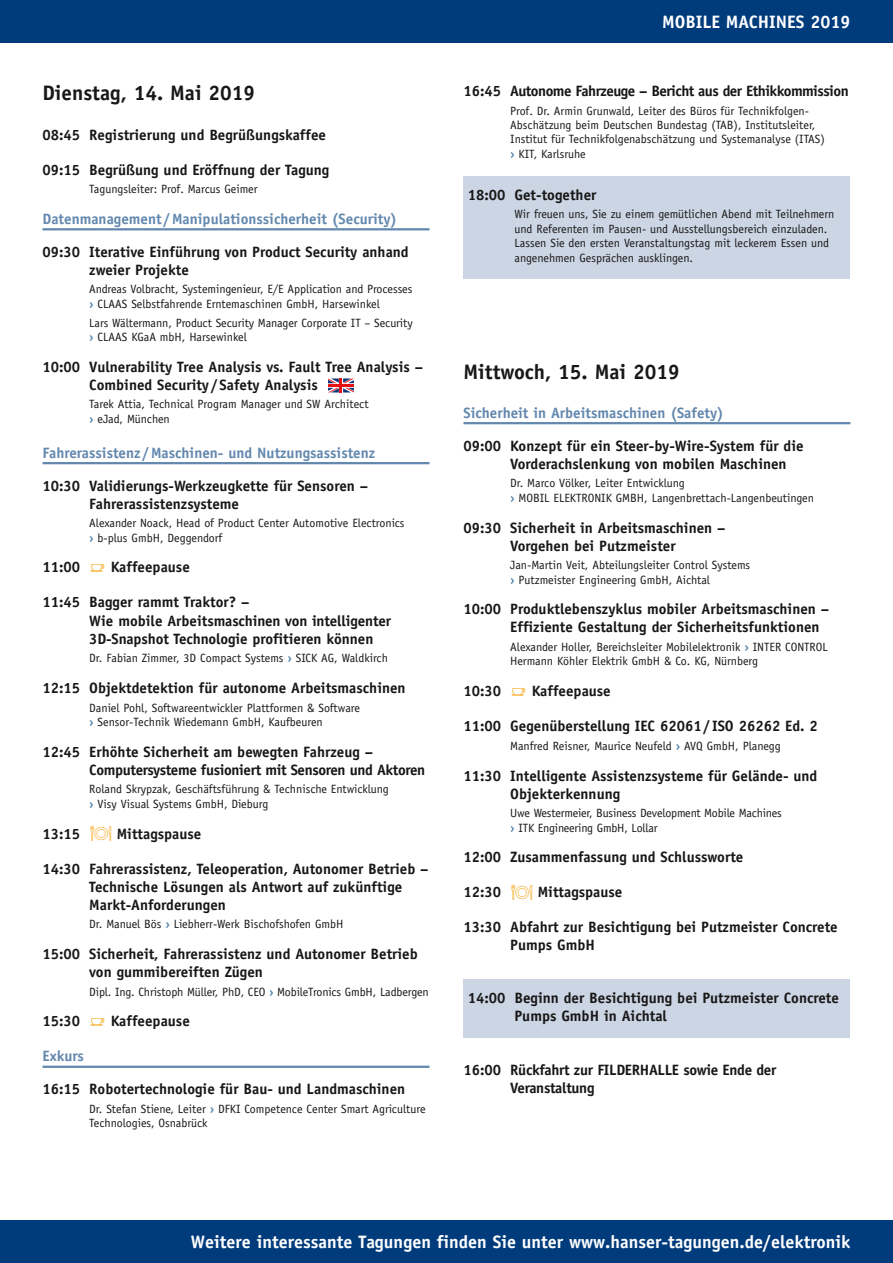
<style>
.page{position:relative;width:893px;height:1263px;background:#fff}
.page>*{position:absolute;margin:0;border:0;box-sizing:border-box;transform-origin:0 0}
.t1{font:700 21px "Officina Sans Std";color:#181716}
.t2{font:700 18px "Officina Sans Std";color:#fff}
.t3{font:700 15px/18px "Officina Sans Std";color:#181716}
.t4{font:700 15px "Officina Sans Std";color:#6388ae}
.t5{font:700 15px/18px "Officina Sans Std";letter-spacing:-.025em;color:#181716}
.t6{font:700 15px/18px "Officina Sans Std";letter-spacing:-.02em;color:#181716}
.t7{font:700 15px "Officina Sans Std";letter-spacing:-.035em;color:#181716}
.t8{font:12px/14.4px "Officina Sans Std";color:#181716}
.s1{font-weight:700;color:#5082aa}
</style>
<div class="page">
<div style="left:0;top:1220px;width:893px;height:43px;background:#003b7c"></div>
<div style="left:0;top:0;width:893px;height:43px;background:#003b7c"></div>
<hr style="left:43px;top:228px;width:386px;height:2px;background:#6388ae">
<hr style="left:43px;top:462px;width:386px;height:2px;background:#6388ae">
<hr style="left:43px;top:1066px;width:386px;height:2px;background:#6388ae">
<hr style="left:463px;top:422px;width:387px;height:2px;background:#6388ae">
<div style="left:463px;top:176px;width:387px;height:103px;background:#ccd5e4"></div>
<div style="left:463px;top:979px;width:387px;height:59px;background:#ccd5e4"></div>
<svg style="left:328px;top:378px;width:26px;height:14px"></svg>
<h1 class="t1" style="left:43px;top:80px;width:214px">Dienstag, 14. Mai 2019</h1>
<p class="t3" style="left:43px;top:125px;width:285px">08:45 Registrierung und Begrüßungskaffee</p>
<p class="t3" style="left:43px;top:160px;width:288px">09:15 Begrüßung und Eröffnung der Tagung</p>
<p class="t8" style="left:89px;top:182px;width:170px">Tagungsleiter: Prof. Marcus Geimer</p>
<p class="t4" style="left:43px;top:209px;width:356px">Datenmanagement /Manipulationssicherheit (Security)</p>
<p class="t3" style="left:89px;top:243px;width:321px;text-indent:-47px">09:30 Iterative Einführung von Product Security anhand zweier Projekte</p>
<p class="t8" style="left:89px;top:282px;width:325px">Andreas Volbracht, Systemingenieur, E/E Application and Processes <span class="s1">›</span> CLAAS Selbstfahrende Erntemaschinen GmbH, Harsewinkel</p>
<p class="t8" style="left:89px;top:315px;width:325px">Lars Wältermann, Product Security Manager Corporate IT – Security <span class="s1">›</span> CLAAS KGaA mbH, Harsewinkel</p>
<p class="t3" style="left:89px;top:357px;width:335px;text-indent:-47px">10:00 Vulnerability Tree Analysis vs. Fault Tree Analysis –<br>Combined Security / Safety Analysis</p>
<p class="t8" style="left:89px;top:397px;width:281px">Tarek Attia, Technical Program Manager und SW Architect <span class="s1">›</span> eJad, München</p>
<p class="t4" style="left:43px;top:443px;width:334px">Fahrerassistenz /Maschinen- und Nutzungsassistenz</p>
<p class="t3" style="left:89px;top:476px;width:280px;text-indent:-47px">10:30 Validierungs-Werkzeugkette für Sensoren –<br>Fahrerassistenzsysteme</p>
<p class="t8" style="left:89px;top:516px;width:317px">Alexander Noack, Head of Product Center Automotive Electronics <span class="s1">›</span> b-plus GmbH, Deggendorf</p>
<p class="t3" style="left:43px;top:558px;width:39px">11:00</p>
<p class="t3" style="left:111px;top:558px;width:80px">Kaffeepause</p>
<p class="t3" style="left:89px;top:593px;width:303px;text-indent:-47px">11:45 Bagger rammt Traktor? –<br>Wie mobile Arbeitsmaschinen von intelligenter<br>3D-Snapshot Technologie profitieren können</p>
<p class="t8" style="left:89px;top:651px;width:300px">Dr. Fabian Zimmer, 3D Compact Systems <span class="s1">›</span> SICK AG, Waldkirch</p>
<p class="t3" style="left:43px;top:679px;width:365px">12:15 Objektdetektion für autonome Arbeitsmaschinen</p>
<p class="t8" style="left:89px;top:700px;width:272px">Daniel Pohl, Softwareentwickler Plattformen &amp; Software <span class="s1">›</span> Sensor-Technik Wiedemann GmbH, Kaufbeuren</p>
<p class="t5" style="left:89px;top:742px;width:338px;text-indent:-47px">12:45 Erhöhte Sicherheit am bewegten Fahrzeug –<br>Computersysteme fusioniert mit Sensoren und Aktoren</p>
<p class="t8" style="left:89px;top:782px;width:301px">Roland Skrypzak, Geschäftsführung &amp; Technische Entwicklung <span class="s1">›</span> Visy Visual Systems GmbH, Dieburg</p>
<p class="t3" style="left:43px;top:824px;width:39px">13:15</p>
<p class="t3" style="left:117px;top:824px;width:86px">Mittagspause</p>
<p class="t3" style="left:89px;top:859px;width:341px;text-indent:-47px">14:30 Fahrerassistenz, Teleoperation, Autonomer Betrieb –<br>Technische Lösungen als Antwort auf zukünftige<br>Markt-Anforderungen</p>
<p class="t8" style="left:89px;top:917px;width:256px">Dr. Manuel Bös <span class="s1">›</span> Liebherr-Werk Bischofshofen GmbH</p>
<p class="t3" style="left:89px;top:945px;width:330px;text-indent:-47px">15:00 Sicherheit, Fahrerassistenz und Autonomer Betrieb von gummibereiften Zügen</p>
<p class="t8" style="left:89px;top:984px;width:341px">Dipl. Ing. Christoph Müller, PhD, CEO <span class="s1">›</span> MobileTronics GmbH, Ladbergen</p>
<p class="t3" style="left:43px;top:1012px;width:39px">15:30</p>
<p class="t3" style="left:111px;top:1012px;width:80px">Kaffeepause</p>
<p class="t4" style="left:43px;top:1047px;width:43px">Exkurs</p>
<p class="t3" style="left:43px;top:1080px;width:364px">16:15 Robotertechnologie für Bau- und Landmaschinen</p>
<p class="t8" style="left:89px;top:1102px;width:338px">Dr. Stefan Stiene, Leiter <span class="s1">›</span> DFKI Competence Center Smart Agriculture<br>Technologies, Osnabrück</p>
<h2 class="t2" style="left:662px;top:10px;width:190px">MOBILE MACHINES 2019</h2>
<p class="t7" style="left:463px;top:81px;width:387px">16:45 Autonome Fahrzeuge – Bericht aus der Ethikkommission</p>
<p class="t8" style="left:510px;top:103px;width:316px">Prof. Dr. Armin Grunwald, Leiter des Büros für Technikfolgen-Abschätzung beim Deutschen Bundestag (TAB), Institutsleiter, Institut für Technikfolgenabschätzung und Systemanalyse (ITAS) <span class="s1">›</span> KIT, Karlsruhe</p>
<p class="t3" style="left:468px;top:185px;width:130px">18:00 Get-together</p>
<p class="t8" style="left:514px;top:207px;width:321px">Wir freuen uns, Sie zu einem gemütlichen Abend mit Teilnehmern und Referenten im Pausen- und Ausstellungsbereich einzuladen.<br>Lassen Sie den ersten Veranstaltungstag mit leckerem Essen und angenehmen Gesprächen ausklingen.</p>
<h1 class="t1" style="left:463px;top:358px;width:218px">Mittwoch, 15. Mai 2019</h1>
<p class="t4" style="left:463px;top:403px;width:262px">Sicherheit in Arbeitsmaschinen (Safety)</p>
<p class="t3" style="left:510px;top:436px;width:295px;text-indent:-47px">09:00 Konzept für ein Steer-by-Wire-System für die<br>Vorderachslenkung von mobilen Maschinen</p>
<p class="t8" style="left:510px;top:476px;width:305px">Dr. Marco Völker, Leiter Entwicklung<br><span class="s1">›</span> MOBIL ELEKTRONIK GMBH, Langenbrettach-Langenbeutingen</p>
<p class="t3" style="left:463px;top:518px;width:263px;text-align:center">09:30 Sicherheit in Arbeitsmaschinen –<br>Vorgehen bei Putzmeister</p>
<p class="t8" style="left:510px;top:558px;width:241px">Jan-Martin Veit, Abteilungsleiter Control Systems <span class="s1">›</span> Putzmeister Engineering GmbH, Aichtal</p>
<p class="t3" style="left:510px;top:600px;width:320px;text-indent:-47px">10:00 Produktlebenszyklus mobiler Arbeitsmaschinen –<br>Effiziente Gestaltung der Sicherheitsfunktionen</p>
<p class="t8" style="left:510px;top:640px;width:319px">Alexander Holler, Bereichsleiter Mobilelektronik <span class="s1">›</span> INTER CONTROL<br>Hermann Köhler Elektrik GmbH &amp; Co. KG, Nürnberg</p>
<p class="t3" style="left:463px;top:682px;width:39px">10:30</p>
<p class="t3" style="left:532px;top:682px;width:80px">Kaffeepause</p>
<p class="t3" style="left:463px;top:717px;width:356px">11:00 Gegenüberstellung IEC 62061/ ISO 26262 Ed. 2</p>
<p class="t8" style="left:510px;top:738px;width:272px">Manfred Reisner, Maurice Neufeld <span class="s1">›</span> AVQ GmbH, Planegg</p>
<p class="t3" style="left:510px;top:766px;width:309px;text-indent:-47px">11:30 Intelligente Assistenzsysteme für Gelände- und<br>Objekterkennung</p>
<p class="t8" style="left:510px;top:806px;width:273px">Uwe Westermeier, Business Development Mobile Machines <span class="s1">›</span> ITK Engineering GmbH, Lollar</p>
<p class="t3" style="left:463px;top:848px;width:281px">12:00 Zusammenfassung und Schlussworte</p>
<p class="t3" style="left:463px;top:883px;width:39px">12:30</p>
<p class="t3" style="left:538px;top:883px;width:86px">Mittagspause</p>
<p class="t3" style="left:510px;top:918px;width:329px;text-indent:-47px">13:30 Abfahrt zur Besichtigung bei Putzmeister Concrete<br>Pumps GmbH</p>
<p class="t3" style="left:514px;top:989px;width:326px;text-indent:-47px">14:00 Beginn der Besichtigung bei Putzmeister Concrete<br>Pumps GmbH in Aichtal</p>
<p class="t6" style="left:510px;top:1061px;width:268px;text-indent:-47px">16:00 Rückfahrt zur FILDERHALLE sowie Ende der<br>Veranstaltung</p>
<h2 class="t2" style="left:191px;top:1231px;width:661px">Weitere interessante Tagungen finden Sie unter www.hanser-tagungen.de/elektronik</h2>
</div>
